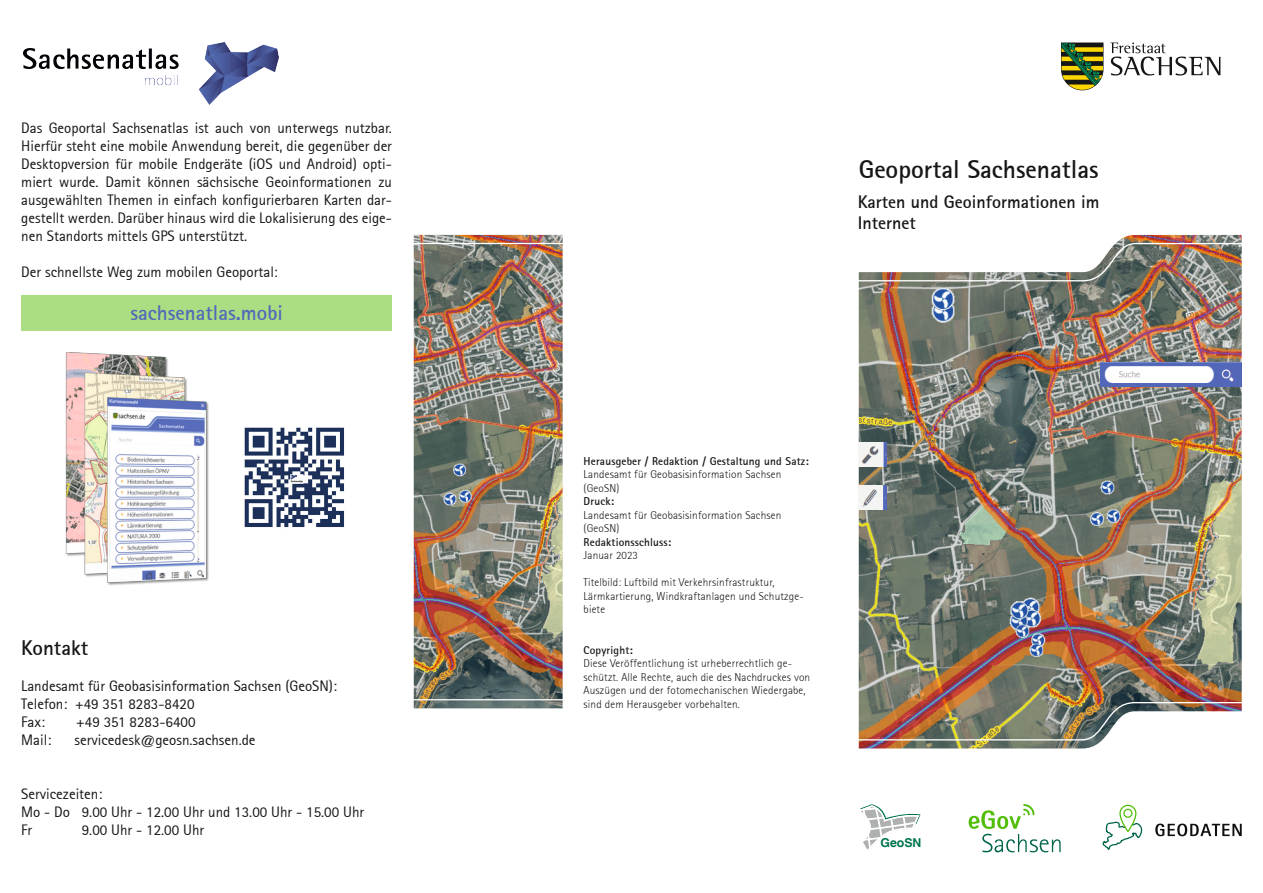
<style>
.page{position:relative;width:1263px;height:893px;background:#fff}
.page>*{position:absolute;margin:0;border:0;box-sizing:border-box;transform-origin:0 0}
.t1{font:700 25.5px "Rotis Sans Serif";color:#151616}
.t2{font:700 21px "Rotis Sans Serif";color:#5368b8}
.t3{font:700 21px "Rotis Sans Serif";color:#151616}
.t4{font:700 18px "Rotis Sans Serif";color:#151616}
.t5{font:15px/18px "Rotis Sans Serif";color:#151616;text-align:justify}
.t6{font:700 12.3px "Helvetica";color:#00754d}
.t7{font:300 11.25px/13.5px "Rotis Sans Serif";letter-spacing:.015em;color:#151616}
.t8{font:700 11.25px/13.5px "Rotis Sans Serif";letter-spacing:.015em;color:#151616}
.s1{font-weight:700}
.s2{font-weight:300}
</style>
<div class="page">
<svg style="left:1110px;top:43px;width:110px;height:33px"></svg>
<svg style="left:1061px;top:43px;width:42px;height:47px;background:#6f792d"></svg>
<svg style="left:860px;top:804px;width:60px;height:46px"></svg>
<svg style="left:969px;top:804px;width:91px;height:48px"></svg>
<svg style="left:1155px;top:824px;width:87px;height:12px"></svg>
<svg style="left:1102px;top:809px;width:41px;height:41px"></svg>
<div style="left:1119px;top:805px;width:17px;height:27px;border:1px solid #51bd08;border-radius:8px"></div>
<div style="left:1123px;top:809px;width:9px;height:9px;border:1px solid #51bd08;border-radius:50%"></div>
<img style="left:859px;top:235px;width:383px;height:513px">
<img style="left:859px;top:486px;width:28px;height:23px">
<img style="left:1101px;top:362px;width:141px;height:24px">
<img style="left:859px;top:442px;width:27px;height:24px">
<img style="left:414px;top:235px;width:149px;height:473px">
<div style="left:21px;top:295px;width:371px;height:36px;background:#abde83"></div>
<img style="left:23px;top:42px;width:255px;height:63px">
<img style="left:244px;top:427px;width:100px;height:100px">
<img style="left:65px;top:352px;width:144px;height:234px">
<p class="t5" style="left:21px;top:119px;width:372px">Das Geoportal Sachsenatlas ist auch von unterwegs nutzbar.<br>Hierfür steht eine mobile Anwendung bereit, die gegenüber der Desktopversion für mobile Endgeräte (iOS und Android) opti&shy;miert wurde. Damit können sächsische Geoinformationen zu ausgewählten Themen in einfach konfigurierbaren Karten dar&shy;gestellt werden. Darüber hinaus wird die Lokalisierung des eige&shy;nen Standorts mittels GPS unterstützt.</p>
<p class="t5" style="left:21px;top:263px;width:258px">Der schnellste Weg zum mobilen Geoportal:</p>
<p class="t2" style="left:130px;top:300px;width:154px">sachsenatlas.mobi</p>
<p class="t3" style="left:21px;top:634px;width:68px">Kontakt</p>
<p class="t5" style="left:21px;top:677px;width:317px">Landesamt für Geobasisinformation Sachsen (GeoSN):</p>
<p class="t5" style="left:21px;top:695px;width:175px">Telefon: +49 351 8283-8420</p>
<p class="t5" style="left:21px;top:713px;width:25px">Fax:</p>
<p class="t5" style="left:76px;top:713px;width:121px">+49 351 8283-6400</p>
<p class="t5" style="left:21px;top:731px;width:31px">Mail:</p>
<p class="t5" style="left:75px;top:731px;width:183px">servicedesk@geosn.sachsen.de</p>
<p class="t5" style="left:21px;top:785px;width:83px">Servicezeiten:</p>
<p class="t5" style="left:21px;top:803px;width:345px">Mo - Do 9.00 Uhr - 12.00 Uhr und 13.00 Uhr - 15.00 Uhr</p>
<p class="t5" style="left:21px;top:821px;width:13px">Fr</p>
<p class="t5" style="left:82px;top:821px;width:124px">9.00 Uhr - 12.00 Uhr</p>
<p class="t1" style="left:859px;top:153px;width:241px">Geoportal Sachsenatlas</p>
<p class="t4" style="left:858px;top:190px;width:243px">Karten und Geoinformationen im</p>
<p class="t4" style="left:858px;top:212px;width:59px">Internet</p>
<p class="t7" style="left:584px;top:454px;width:227px"><span class="s1">Herausgeber / Redaktion / Gestaltung und Satz:<br></span>Landesamt für Geobasisinformation Sachsen (GeoSN)</p>
<p class="t7" style="left:584px;top:495px;width:199px"><span class="s1">Druck:<br></span>Landesamt für Geobasisinformation Sachsen (GeoSN)</p>
<p class="t8" style="left:584px;top:535px;width:89px">Redaktionsschluss:<br><span class="s2">Januar 2023</span></p>
<p class="t7" style="left:584px;top:576px;width:222px">Titelbild: Luftbild mit Verkehrsinfrastruktur,<br>Lärmkartierung, Windkraftanlagen und Schutzge&shy;biete</p>
<p class="t8" style="left:584px;top:643px;width:51px">Copyright:</p>
<p class="t7" style="left:584px;top:657px;width:228px">Diese Veröffentlichung ist urheberrechtlich ge&shy;schützt. Alle Rechte, auch die des Nachdruckes von Auszügen und der fotomechanischen Wiedergabe, sind dem Herausgeber vorbehalten.</p>
<p class="t6" style="left:880px;top:835px;width:42px">GeoSN</p>
</div>
